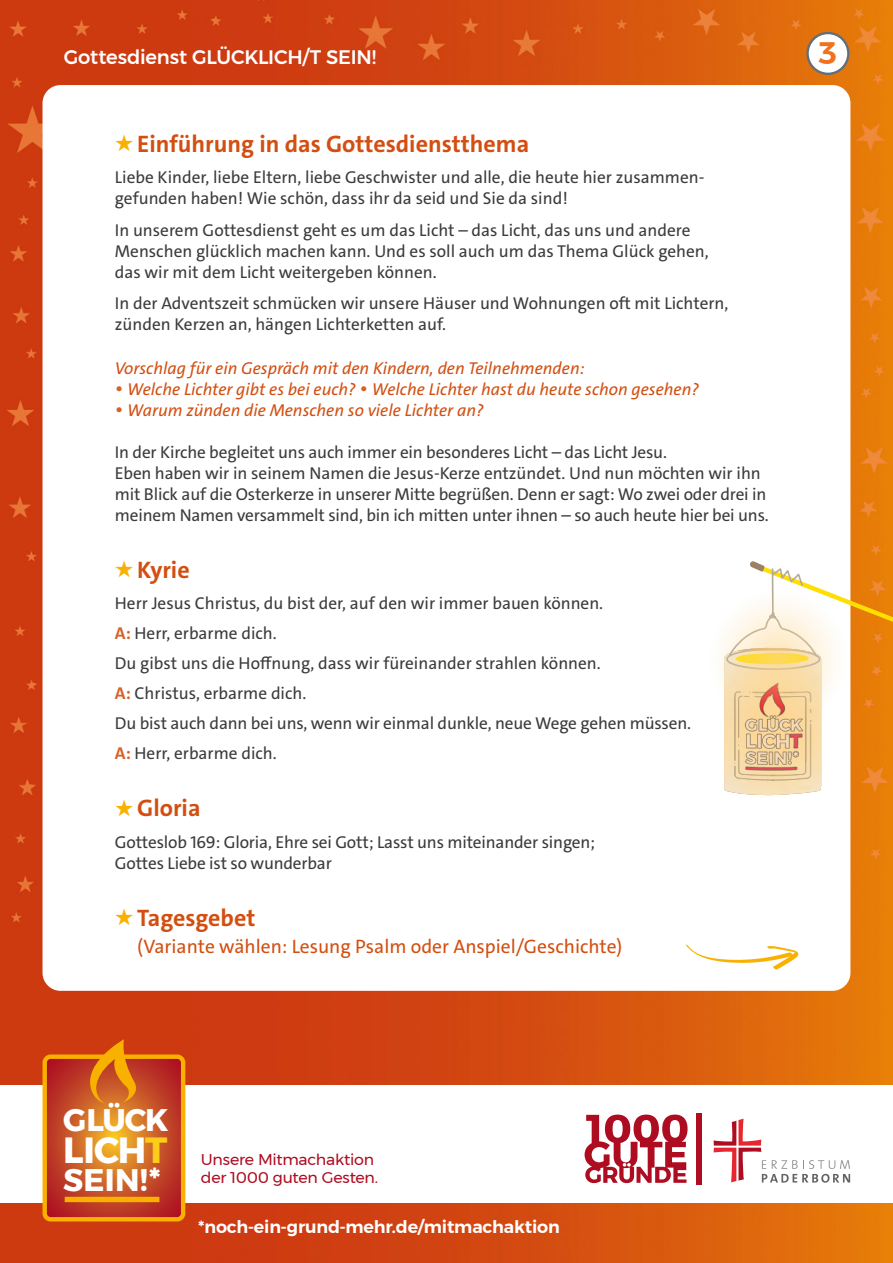
<style>
.page{position:relative;width:893px;height:1263px;background:#fff}
.page>*{position:absolute;margin:0;border:0;box-sizing:border-box;transform-origin:0 0}
.t1{font:700 36.3px "Montserrat";letter-spacing:-.03em;color:#fff}
.t2{font:700 31.2px "Montserrat";letter-spacing:.005em;color:#fff}
.t3{font:600 31.05px "Montserrat";color:#ee721f}
.t4{font:700 24px "The Sans";color:#d34f11}
.t5{font:19.5px "The Sans";color:#d34f11}
.t6{font:500 19.5px "Montserrat";letter-spacing:-.01em;color:#fff}
.t7{font:17.25px/21px "The Sans";color:#3b3b3a}
.t8{font:italic 17.25px "The Sans";color:#d34f11}
.t9{font:600 17.25px "Montserrat";letter-spacing:-.01em;color:#fff}
.t10{font:15.6px/17.2px "Montserrat";letter-spacing:-.015em;color:#ae0c21}
.s1{font-weight:400;font-size:21px;color:#f9b100}
.s2{font-style:normal;font-size:21px;color:#d76127}
.s3{font-weight:700;color:#d76127}
.s4{color:#fecd1a}
</style>
<div class="page">
<img style="left:0;top:0;width:893px;height:1263px">
<div style="left:43px;top:85px;width:807px;height:906px;background:#fff;border-radius:18px"></div>
<div style="left:806px;top:32px;width:43px;height:43px;background:#fff;border:2px solid #606f7c;border-radius:50%"></div>
<svg style="left:685px;top:944px;width:114px;height:26px"></svg>
<div style="left:0;top:1085px;width:893px;height:117px;background:#fff"></div>
<svg style="left:585px;top:1114px;width:103px;height:69px"></svg>
<div style="left:696px;top:1113px;width:6px;height:72px;background:#ae0c21"></div>
<svg style="left:713px;top:1118px;width:137px;height:65px"></svg>
<div style="left:43px;top:1054px;width:142px;height:167px;border:4px solid #f9b100;border-radius:6px"></div>
<svg style="left:45px;top:1039px;width:138px;height:180px;background:#cc5b20"></svg>
<div style="left:65px;top:1197px;width:94px;height:5px;background:#f9b100"></div>
<svg style="left:724px;top:561px;width:169px;height:234px"></svg>
<svg style="left:708px;top:589px;width:139px;height:139px"></svg>
<p class="t6" style="left:64px;top:41px;width:314px">Gottesdienst GLÜCKLICH/T SEIN!</p>
<h3 class="t4" style="left:115px;top:128px;width:416px"><span class="s1">★</span> Einführung in das Gottesdienstthema</h3>
<p class="t7" style="left:115px;top:167px;width:591px">Liebe Kinder, liebe Eltern, liebe Geschwister und alle, die heute hier zusammen&shy;gefunden haben! Wie schön, dass ihr da seid und Sie da sind!</p>
<p class="t7" style="left:115px;top:219px;width:595px">In unserem Gottesdienst geht es um das Licht – das Licht, das uns und andere<br>Menschen glücklich machen kann. Und es soll auch um das Thema Glück gehen, das wir mit dem Licht weitergeben können.</p>
<p class="t7" style="left:115px;top:293px;width:615px">In der Adventszeit schmücken wir unsere Häuser und Wohnungen oft mit Lichtern, zünden Kerzen an, hängen Lichterketten auf.</p>
<p class="t8" style="left:115px;top:357px;width:471px">Vorschlag für ein Gespräch mit den Kindern, den Teilnehmenden:</p>
<p class="t8" style="left:115px;top:378px;width:586px"><span class="s2">•</span> Welche Lichter gibt es bei euch? <span class="s2">•</span> Welche Lichter hast du heute schon gesehen?</p>
<p class="t8" style="left:115px;top:399px;width:370px"><span class="s2">•</span> Warum zünden die Menschen so viele Lichter an?</p>
<p class="t7" style="left:115px;top:442px;width:655px">In der Kirche begleitet uns auch immer ein besonderes Licht – das Licht Jesu.<br>Eben haben wir in seinem Namen die Jesus-Kerze entzündet. Und nun möchten wir ihn mit Blick auf die Osterkerze in unserer Mitte begrüßen. Denn er sagt: Wo zwei oder drei in meinem Namen versammelt sind, bin ich mitten unter ihnen – so auch heute hier bei uns.</p>
<h3 class="t4" style="left:115px;top:554px;width:76px"><span class="s1">★</span> Kyrie</h3>
<p class="t7" style="left:115px;top:589px;width:578px;line-height:30px">Herr Jesus Christus, du bist der, auf den wir immer bauen können.<br><span class="s3">A:</span> Herr, erbarme dich.<br>Du gibst uns die Hoffnung, dass wir füreinander strahlen können.<br><span class="s3">A:</span> Christus, erbarme dich.<br>Du bist auch dann bei uns, wenn wir einmal dunkle, neue Wege gehen müssen.<br><span class="s3">A:</span> Herr, erbarme dich.</p>
<h3 class="t4" style="left:115px;top:793px;width:87px"><span class="s1">★</span> Gloria</h3>
<p class="t7" style="left:115px;top:832px;width:482px">Gotteslob 169: Gloria, Ehre sei Gott; Lasst uns miteinander singen;<br>Gottes Liebe ist so wunderbar</p>
<h3 class="t4" style="left:115px;top:902px;width:142px"><span class="s1">★</span> Tagesgebet</h3>
<p class="t5" style="left:137px;top:934px;width:487px">(Variante wählen: Lesung Psalm oder Anspiel/Geschichte)</p>
<h3 class="t3" style="left:818px;top:29px;width:20px">3</h3>
<h2 class="t2" style="left:63px;top:1095px;width:107px">GLÜCK</h2>
<h1 class="t1" style="left:63px;top:1121px;width:106px">LICH<span class="s4">T</span></h1>
<h2 class="t2" style="left:63px;top:1155px;width:99px">SEIN!*</h2>
<p class="t10" style="left:201px;top:1151px;width:179px">Unsere Mitmachaktion der 1000 guten Gesten.</p>
<p class="t9" style="left:198px;top:1213px;width:363px">*noch-ein-grund-mehr.de/mitmachaktion</p>
</div>
